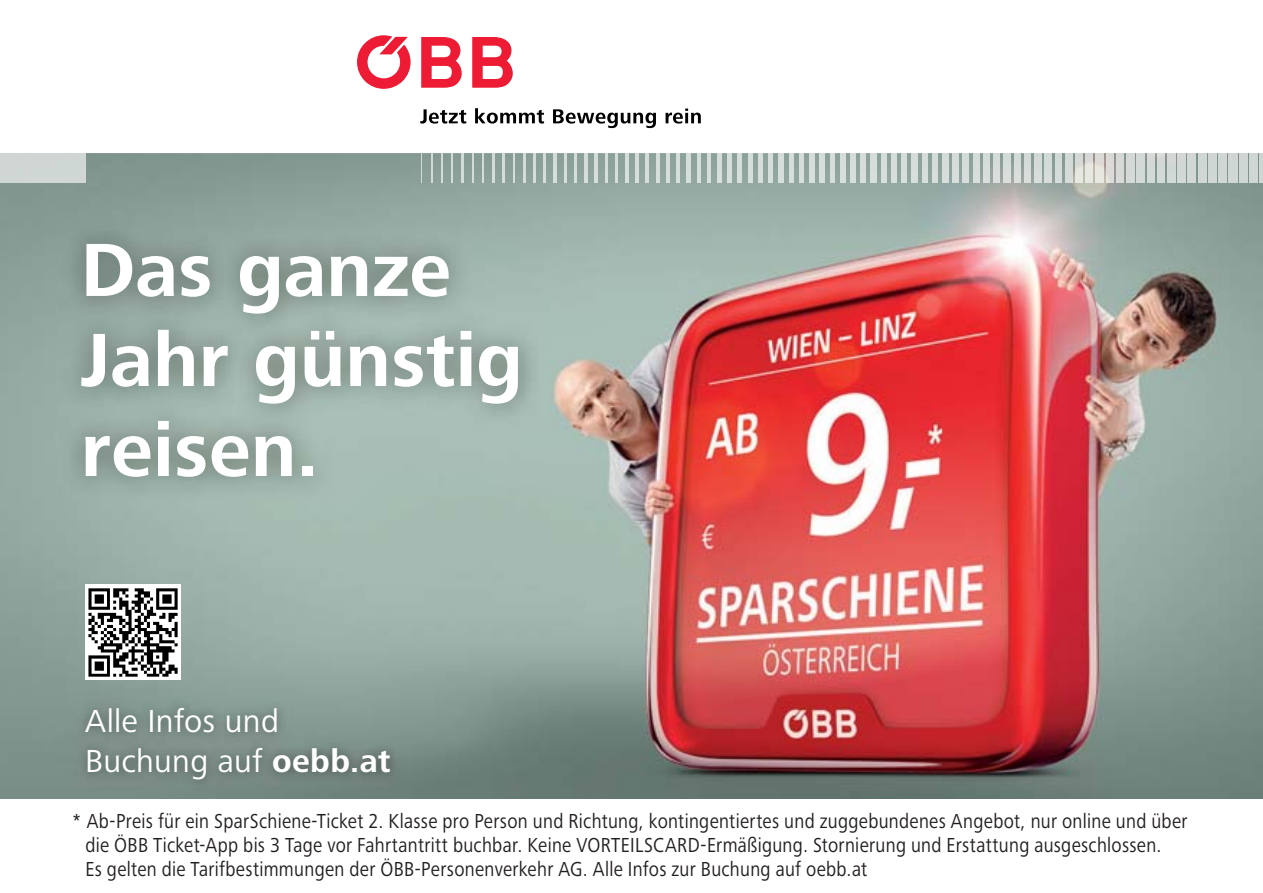
<style>
.page{position:relative;width:1263px;height:893px;background:#fff}
.page>*{position:absolute;margin:0;border:0;box-sizing:border-box;transform-origin:0 0}
.t1{font:700 78px/90px "Frutiger Next Pro";color:#fff}
.t2{font:33px/39.6px "Frutiger Next Pro";letter-spacing:.01em;color:#fff}
.t3{font:21px/24px "Frutiger Next Pro";letter-spacing:.015em;color:#231f20}
.s1{font-weight:700}
</style>
<div class="page">
<img style="left:0;top:153px;width:1263px;height:646px">
<img style="left:59px;top:221px;width:483px;height:278px">
<div style="left:0;top:153px;width:85px;height:30px;background:#cfd6d4"></div>
<svg style="left:420px;top:109px;width:46px;height:15px"></svg>
<svg style="left:475px;top:108px;width:69px;height:16px"></svg>
<svg style="left:553px;top:109px;width:103px;height:19px"></svg>
<svg style="left:665px;top:109px;width:36px;height:15px"></svg>
<svg style="left:472px;top:37px;width:41px;height:51px"></svg>
<svg style="left:421px;top:37px;width:41px;height:51px"></svg>
<svg style="left:357px;top:35px;width:54px;height:54px"></svg>
<img style="left:421px;top:153px;width:1px;height:30px">
<img style="left:431px;top:153px;width:1px;height:30px">
<img style="left:441px;top:153px;width:2px;height:30px">
<img style="left:452px;top:153px;width:1px;height:30px">
<img style="left:462px;top:153px;width:1px;height:30px">
<img style="left:472px;top:153px;width:1px;height:30px">
<img style="left:482px;top:153px;width:2px;height:30px">
<img style="left:493px;top:153px;width:1px;height:30px">
<img style="left:503px;top:153px;width:1px;height:30px">
<img style="left:513px;top:153px;width:2px;height:30px">
<img style="left:523px;top:153px;width:2px;height:30px">
<img style="left:533px;top:153px;width:2px;height:30px">
<img style="left:544px;top:153px;width:2px;height:30px">
<img style="left:554px;top:153px;width:2px;height:30px">
<img style="left:564px;top:153px;width:2px;height:30px">
<img style="left:574px;top:153px;width:3px;height:30px">
<img style="left:585px;top:153px;width:2px;height:30px">
<img style="left:595px;top:153px;width:2px;height:30px">
<img style="left:605px;top:153px;width:3px;height:30px">
<img style="left:615px;top:153px;width:3px;height:30px">
<img style="left:625px;top:153px;width:3px;height:30px">
<img style="left:636px;top:153px;width:3px;height:30px">
<img style="left:646px;top:153px;width:3px;height:30px">
<img style="left:656px;top:153px;width:3px;height:30px">
<img style="left:666px;top:153px;width:4px;height:30px">
<img style="left:677px;top:153px;width:3px;height:30px">
<img style="left:687px;top:153px;width:3px;height:30px">
<img style="left:697px;top:153px;width:3px;height:30px">
<img style="left:707px;top:153px;width:4px;height:30px">
<img style="left:717px;top:153px;width:4px;height:30px">
<img style="left:728px;top:153px;width:3px;height:30px">
<img style="left:738px;top:153px;width:4px;height:30px">
<img style="left:748px;top:153px;width:4px;height:30px">
<img style="left:758px;top:153px;width:4px;height:30px">
<img style="left:769px;top:153px;width:4px;height:30px">
<img style="left:779px;top:153px;width:4px;height:30px">
<img style="left:789px;top:153px;width:4px;height:30px">
<img style="left:799px;top:153px;width:5px;height:30px">
<img style="left:809px;top:153px;width:5px;height:30px">
<img style="left:820px;top:153px;width:4px;height:30px">
<img style="left:830px;top:153px;width:5px;height:30px">
<img style="left:840px;top:153px;width:5px;height:30px">
<img style="left:850px;top:153px;width:5px;height:30px">
<img style="left:861px;top:153px;width:5px;height:30px">
<img style="left:871px;top:153px;width:5px;height:30px">
<img style="left:881px;top:153px;width:5px;height:30px">
<img style="left:891px;top:153px;width:6px;height:30px">
<img style="left:901px;top:153px;width:6px;height:30px">
<img style="left:912px;top:153px;width:5px;height:30px">
<img style="left:922px;top:153px;width:5px;height:30px">
<img style="left:932px;top:153px;width:6px;height:30px">
<img style="left:942px;top:153px;width:6px;height:30px">
<img style="left:953px;top:153px;width:5px;height:30px">
<img style="left:963px;top:153px;width:6px;height:30px">
<img style="left:973px;top:153px;width:6px;height:30px">
<img style="left:983px;top:153px;width:6px;height:30px">
<img style="left:994px;top:153px;width:6px;height:30px">
<img style="left:1004px;top:153px;width:6px;height:30px">
<img style="left:1014px;top:153px;width:6px;height:30px">
<img style="left:1024px;top:153px;width:7px;height:30px">
<img style="left:1034px;top:153px;width:7px;height:30px">
<img style="left:1045px;top:153px;width:6px;height:30px">
<img style="left:1055px;top:153px;width:7px;height:30px">
<img style="left:1065px;top:153px;width:7px;height:30px">
<img style="left:1075px;top:153px;width:7px;height:30px">
<img style="left:1086px;top:153px;width:7px;height:30px">
<img style="left:1096px;top:153px;width:7px;height:30px">
<img style="left:1106px;top:153px;width:7px;height:30px">
<img style="left:1116px;top:153px;width:8px;height:30px">
<img style="left:1126px;top:153px;width:8px;height:30px">
<img style="left:1137px;top:153px;width:7px;height:30px">
<img style="left:1147px;top:153px;width:7px;height:30px">
<img style="left:1157px;top:153px;width:8px;height:30px">
<img style="left:1167px;top:153px;width:8px;height:30px">
<img style="left:1178px;top:153px;width:7px;height:30px">
<img style="left:1188px;top:153px;width:8px;height:30px">
<img style="left:1198px;top:153px;width:8px;height:30px">
<img style="left:1208px;top:153px;width:8px;height:30px">
<img style="left:1218px;top:153px;width:9px;height:30px">
<img style="left:1229px;top:153px;width:8px;height:30px">
<img style="left:1239px;top:153px;width:8px;height:30px">
<img style="left:1249px;top:153px;width:14px;height:30px">
<img style="left:75px;top:697px;width:325px;height:93px">
<img style="left:85px;top:584px;width:96px;height:96px">
<h1 class="t1" style="left:81px;top:224px;width:443px">Das ganze<br>Jahr günstig reisen.</h1>
<h2 class="t2" style="left:85px;top:703px;width:307px">Alle Infos und<br>Buchung auf <span class="s1">oebb.at</span></h2>
<p class="t3" style="left:85px;top:810px;width:1104px;text-indent:-13px">* Ab-Preis für ein SparSchiene-Ticket 2. Klasse pro Person und Richtung, kontingentiertes und zuggebundenes Angebot, nur online und über die ÖBB Ticket-App bis 3 Tage vor Fahrtantritt buchbar. Keine VORTEILSCARD-Ermäßigung. Stornierung und Erstattung ausgeschlossen.<br>Es gelten die Tarifbestimmungen der ÖBB-Personenverkehr AG. Alle Infos zur Buchung auf oebb.at</p>
</div>
